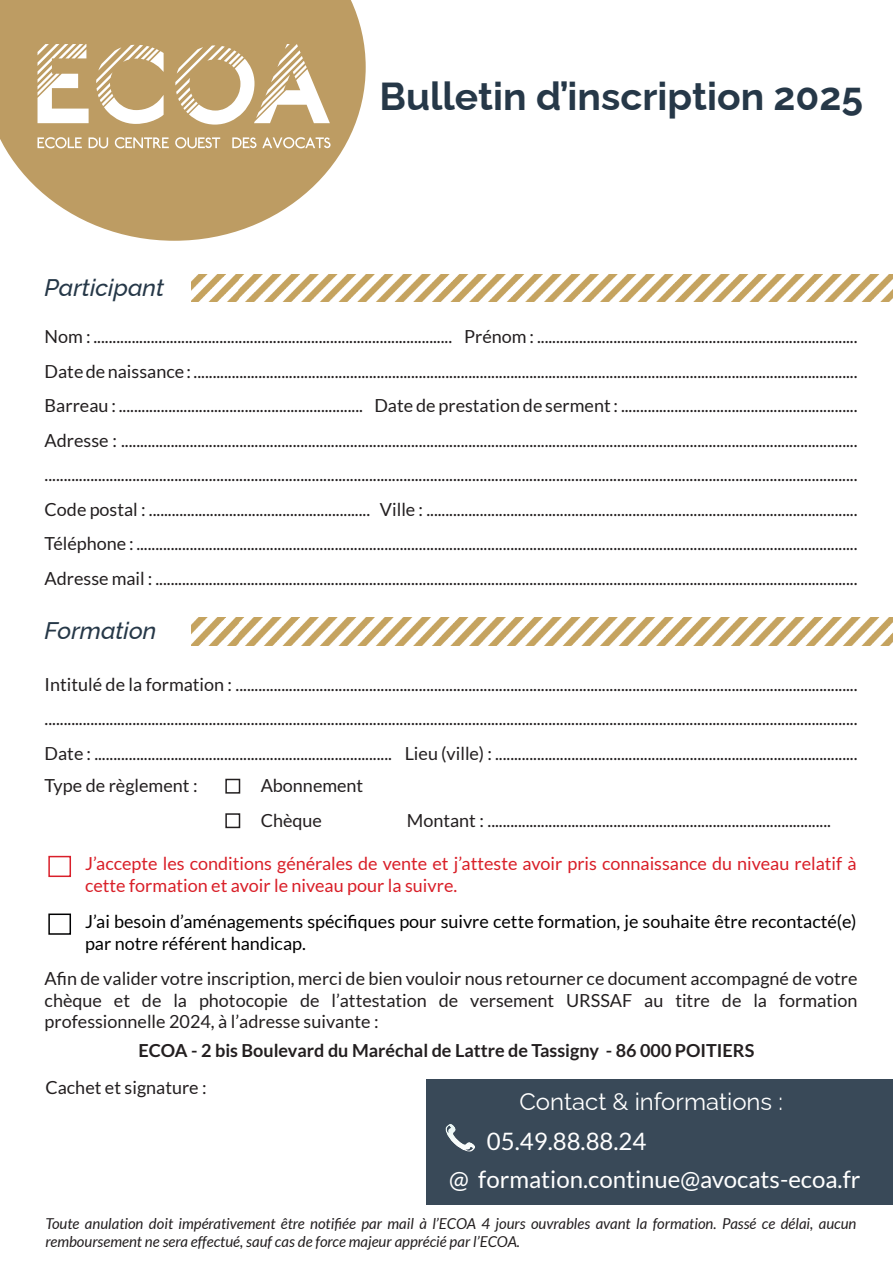
<style>
.page{position:relative;width:893px;height:1263px;background:#fff}
.page>*{position:absolute;margin:0;border:0;box-sizing:border-box;transform-origin:0 0}
.t1{font:700 39px "Raleway";color:#263848}
.t2{font:24px "Lato";color:#fff}
.t3{font:24px "Raleway";color:#fff}
.t4{font:italic 500 24px "Raleway";color:#263848}
.t5{font:18px/34.5px "Lato";color:#231f20;text-align:justify}
.t6{font:18px/21.6px "Lato";color:#d91f28}
.t7{font:18px/21.6px "Lato";color:#000001}
.t8{font:700 18px "Lato";color:#231f20}
.t9{font:italic 15px/18px "Lato";color:#231f20}
</style>
<div class="page">
<svg style="left:0;top:0;width:366px;height:241px;fill:#bd9c63"></svg>
<svg style="left:38px;top:137px;width:44px;height:11px"></svg>
<svg style="left:89px;top:137px;width:19px;height:11px"></svg>
<svg style="left:115px;top:137px;width:54px;height:11px"></svg>
<svg style="left:175px;top:137px;width:45px;height:11px"></svg>
<svg style="left:232px;top:137px;width:24px;height:11px"></svg>
<svg style="left:262px;top:137px;width:69px;height:11px"></svg>
<svg style="left:175px;top:44px;width:155px;height:81px"></svg>
<svg style="left:96px;top:45px;width:68px;height:79px"></svg>
<svg style="left:38px;top:44px;width:51px;height:79px"></svg>
<div style="left:426px;top:1079px;width:467px;height:126px;background:#394958"></div>
<svg style="left:445px;top:1124px;width:30px;height:28px"></svg>
<div style="left:225px;top:779px;width:15px;height:15px;border:2px solid #231f20"></div>
<div style="left:225px;top:813px;width:15px;height:15px;border:2px solid #231f20"></div>
<img style="left:191px;top:274px;width:702px;height:28px">
<img style="left:191px;top:618px;width:702px;height:27px">
<div style="left:48px;top:856px;width:23px;height:21px;border:2px solid #d91f2a"></div>
<div style="left:48px;top:913px;width:23px;height:22px;border:2px solid #000001"></div>
<h2 class="t4" style="left:45px;top:278px;width:121px">Participant</h2>
<h1 class="t1" style="left:379px;top:82px;width:485px">Bulletin d’inscription 2025</h1>
<p class="t5" style="left:45px;top:319px;width:814px">Nom : .............................................................................................. Prénom : ....................................................................................<br>Date de naissance : ..............................................................................................................................................................................<br>Barreau : ................................................................ Date de prestation de serment : ..............................................................<br>Adresse : ................................................................................................................................................................................................. .....................................................................................................................................................................................................................<br>Code postal : .......................................................... Ville : .................................................................................................................<br>Téléphone : .............................................................................................................................................................................................<br>Adresse mail : ........................................................................................................................................................................................</p>
<h2 class="t4" style="left:45px;top:622px;width:113px">Formation</h2>
<p class="t5" style="left:45px;top:667px;width:814px">Intitulé de la formation : ................................................................................................................................................................... .....................................................................................................................................................................................................................<br>Date : .............................................................................. Lieu (ville) : ...............................................................................................</p>
<p class="t5" style="left:45px;top:768px;width:154px">Type de règlement :</p>
<p class="t5" style="left:261px;top:768px;width:104px">Abonnement<br>Chèque</p>
<p class="t5" style="left:407px;top:803px;width:426px">Montant : ..........................................................................................</p>
<p class="t6" style="left:85px;top:853px;width:773px">J’accepte les conditions générales de vente et j’atteste avoir pris connaissance du niveau relatif à cette formation et avoir le niveau pour la suivre.</p>
<p class="t7" style="left:85px;top:910px;width:773px">J’ai besoin d’aménagements spécifiques pour suivre cette formation, je souhaite être recontacté(e) par notre référent handicap.</p>
<p class="t5" style="left:45px;top:968px;width:814px;line-height:21.6px">Afin de valider votre inscription, merci de bien vouloir nous retourner ce document accompagné de votre chèque et de la photocopie de l’attestation de versement URSSAF au titre de la formation professionnelle 2024, à l’adresse suivante :</p>
<p class="t8" style="left:139px;top:1044px;width:617px">ECOA - 2 bis Boulevard du Maréchal de Lattre de Tassigny - 86 000 POITIERS</p>
<p class="t5" style="left:45px;top:1070px;width:163px">Cachet et signature :</p>
<h2 class="t3" style="left:519px;top:1088px;width:265px">Contact &amp; informations :</h2>
<h2 class="t2" style="left:487px;top:1128px;width:161px">05.49.88.88.24</h2>
<h2 class="t2" style="left:449px;top:1166px;width:413px">@ formation.continue@avocats-ecoa.fr</h2>
<p class="t9" style="left:45px;top:1215px;width:813px">Toute anulation doit impérativement être notifiée par mail à l’ECOA 4 jours ouvrables avant la formation. Passé ce délai, aucun remboursement ne sera effectué, sauf cas de force majeur apprécié par l’ECOA.</p>
</div>
